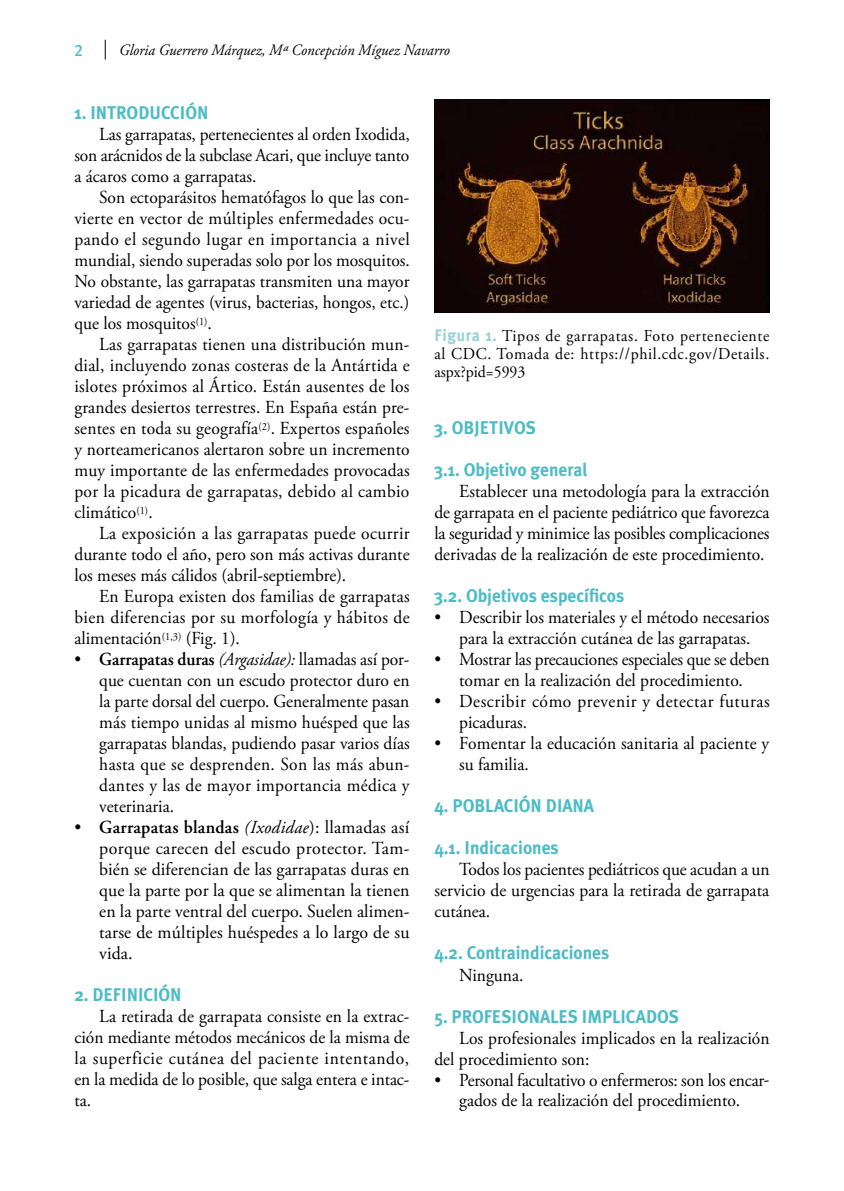
<style>
.page{position:relative;width:844px;height:1191px;background:#fff}
.page>*{position:absolute;margin:0;border:0;box-sizing:border-box;transform-origin:0 0}
.t1{font:18.38px/21px "Adobe Garamond Pro";color:#000;text-align:justify;scale:.95 1}
.t2{font:18.38px/21px "Adobe Garamond Pro";color:#000;text-align:justify}
.t3{font:700 18.38px "Meta Plus";color:#4dbbc6;scale:.95 1}
.t4{font:18.38px/21px "Adobe Garamond Pro";letter-spacing:.03em;color:#000;scale:.95 1}
.t5{font:16.62px/18.4px "Adobe Garamond Pro";letter-spacing:.04em;color:#000;text-align:justify;scale:.95 1}
.t6{font:16.62px "Meta Plus Medium Caps";color:#4dbbc6;scale:.95 1}
.t7{font:italic 15.75px "Adobe Garamond Pro";color:#000;scale:.95 1}
.s1{font-weight:600}
.s2{font-style:italic}
.s3{font-family:"Meta Plus";font-weight:700;color:#94d1d7}
</style>
<div class="page">
<svg style="left:105px;top:40px;width:1px;height:20px"></svg>
<img style="left:434px;top:99px;width:335px;height:214px">
<p class="t6" style="left:74px;top:41px;width:10px">2</p>
<p class="t7" style="left:119px;top:41px;width:349px">Gloria Guerrero Márquez, Mª Concepción Míguez Navarro</p>
<p class="t3" style="left:74px;top:102px;width:142px">1. INTRODUCCIÓN</p>
<p class="t1" style="left:74px;top:124px;width:354px;text-indent:25px">Las garrapatas, pertenecientes al orden Ixodida, son arácnidos de la subclase Acari, que incluye tanto a ácaros como a garrapatas.</p>
<p class="t1" style="left:74px;top:187px;width:354px;text-indent:25px">Son ectoparásitos hematófagos lo que las con&shy;vierte en vector de múltiples enfermedades ocu&shy;pando el segundo lugar en importancia a nivel mundial, siendo superadas solo por los mosquitos.<br>No obstante, las garrapatas transmiten una mayor variedad de agentes (virus, bacterias, hongos, etc.) que los mosquitos<sup>(1)</sup>.</p>
<p class="t1" style="left:74px;top:334px;width:354px;text-indent:25px">Las garrapatas tienen una distribución mun&shy;dial, incluyendo zonas costeras de la Antártida e islotes próximos al Ártico. Están ausentes de los grandes desiertos terrestres. En España están pre&shy;sentes en toda su geografía<sup>(2)</sup>. Expertos españoles y norteamericanos alertaron sobre un incremento muy importante de las enfermedades provocadas por la picadura de garrapatas, debido al cambio climático<sup>(1)</sup>.</p>
<p class="t1" style="left:74px;top:523px;width:354px;text-indent:25px">La exposición a las garrapatas puede ocurrir durante todo el año, pero son más activas durante los meses más cálidos (abril-septiembre).</p>
<p class="t1" style="left:74px;top:586px;width:354px;text-indent:25px">En Europa existen dos familias de garrapatas bien diferencias por su morfología y hábitos de alimentación<sup>(1,3)</sup> (Fig. 1).</p>
<p class="t1" style="left:99px;top:649px;width:328px;text-indent:-25px">• <span class="s1">Garrapatas duras</span> <span class="s2">(Argasidae):</span> llamadas así por&shy;que cuentan con un escudo protector duro en la parte dorsal del cuerpo. Generalmente pasan más tiempo unidas al mismo huésped que las garrapatas blandas, pudiendo pasar varios días hasta que se desprenden. Son las más abun&shy;dantes y las de mayor importancia médica y veterinaria.</p>
<p class="t2" style="left:99px;top:817px;width:312px;text-indent:-25px">• <span class="s1">Garrapatas blandas</span> <span class="s2">(Ixodidae</span>): llamadas así porque carecen del escudo protector. Tam&shy;bién se diferencian de las garrapatas duras en que la parte por la que se alimentan la tienen en la parte ventral del cuerpo. Suelen alimen&shy;tarse de múltiples huéspedes a lo largo de su vida.</p>
<p class="t3" style="left:74px;top:984px;width:114px">2. DEFINICIÓN</p>
<p class="t1" style="left:74px;top:1006px;width:354px;text-indent:25px">La retirada de garrapata consiste en la extrac&shy;ción mediante métodos mecánicos de la misma de la superficie cutánea del paciente intentando, en la medida de lo posible, que salga entera e intac&shy;ta.</p>
<p class="t5" style="left:434px;top:327px;width:354px"><span class="s3">Figura 1.</span> Tipos de garrapatas. Foto perteneciente al CDC. Tomada de: https://phil.cdc.gov/Details. aspx?pid=5993</p>
<p class="t3" style="left:434px;top:417px;width:108px">3. OBJETIVOS</p>
<p class="t3" style="left:434px;top:459px;width:163px">3.1. Objetivo general</p>
<p class="t1" style="left:434px;top:481px;width:354px;text-indent:25px">Establecer una metodología para la extracción de garrapata en el paciente pediátrico que favorezca la seguridad y minimice las posibles complicaciones derivadas de la realización de este procedimiento.</p>
<p class="t3" style="left:434px;top:585px;width:201px">3.2. Objetivos específicos</p>
<p class="t1" style="left:434px;top:607px;width:354px;text-align:center">• Describir los materiales y el método necesarios para la extracción cutánea de las garrapatas.</p>
<p class="t1" style="left:434px;top:649px;width:354px;text-align:center">• Mostrar las precauciones especiales que se deben tomar en la realización del procedimiento.</p>
<p class="t4" style="left:459px;top:691px;width:328px;text-indent:-25px">• Describir cómo prevenir y detectar futuras picaduras.</p>
<p class="t1" style="left:459px;top:733px;width:328px;text-indent:-25px">• Fomentar la educación sanitaria al paciente y su familia.</p>
<p class="t3" style="left:434px;top:795px;width:169px">4. POBLACIÓN DIANA</p>
<p class="t3" style="left:434px;top:837px;width:132px">4.1. Indicaciones</p>
<p class="t1" style="left:434px;top:859px;width:354px;text-indent:25px">Todos los pacientes pediátricos que acudan a un servicio de urgencias para la retirada de garrapata cutánea.</p>
<p class="t3" style="left:434px;top:942px;width:186px">4.2. Contraindicaciones</p>
<p class="t1" style="left:459px;top:964px;width:69px">Ninguna.</p>
<p class="t3" style="left:434px;top:1005px;width:259px">5. PROFESIONALES IMPLICADOS</p>
<p class="t1" style="left:434px;top:1027px;width:354px;text-indent:25px">Los profesionales implicados en la realización del procedimiento son:</p>
<p class="t1" style="left:434px;top:1070px;width:354px;text-align:center">• Personal facultativo o enfermeros: son los encar&shy;gados de la realización del procedimiento.</p>
</div>
